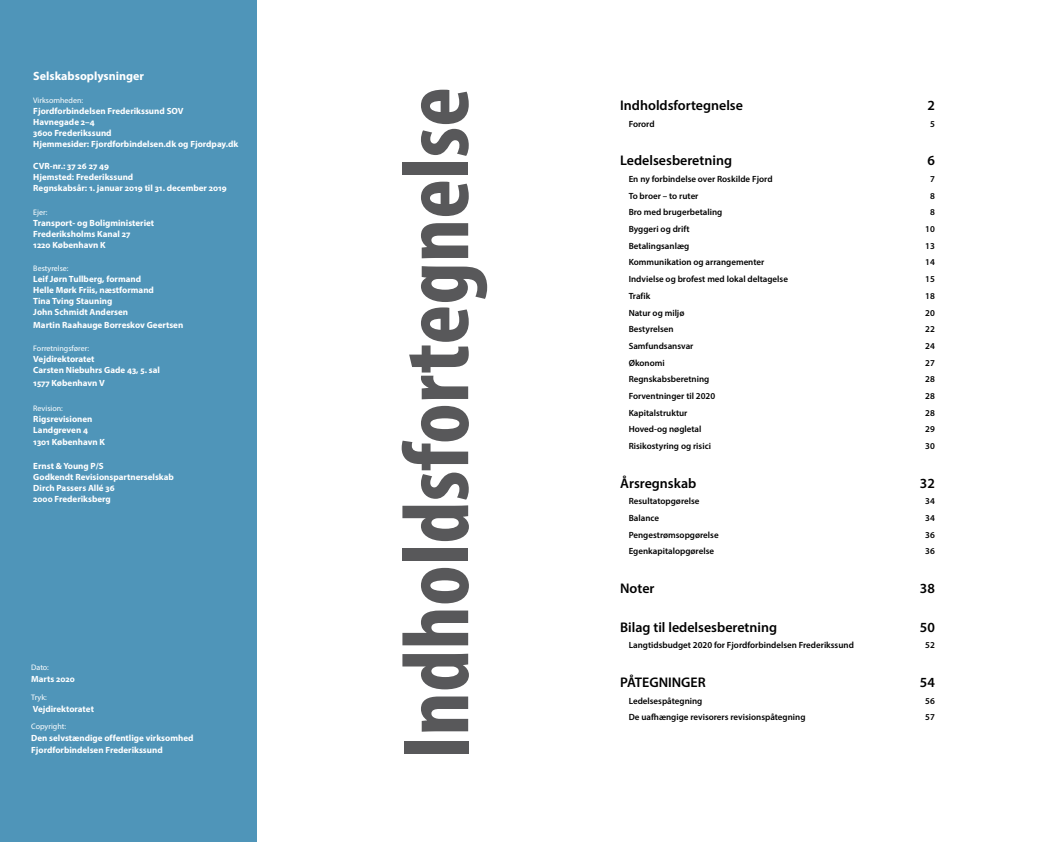
<style>
.page{position:relative;width:1049px;height:842px;background:#fff}
.page>*{position:absolute;margin:0;border:0;box-sizing:border-box;transform-origin:0 0}
.Rubrik{font:700 condensed 95px "Myriad Pro";color:#58585a}
.t1{font:600 14px "Myriad Pro";color:#000}
.Kolofon{font:700 12px "Myriad Pro";color:#fff}
.Kolofon-2{font:700 9px/12px "Myriad Pro";color:#fff}
.t2{font:600 9px "Myriad Pro";color:#000}
.Kolofon-3{font:8px "Myriad Pro";color:#fff}
</style>
<div class="page">
<div style="left:0;top:0;width:256px;height:842px;background:#4f95b9"></div>
<p class="Kolofon" style="left:33px;top:68px;width:112px">Selskabsoplysninger</p>
<p class="Kolofon-3" style="left:33px;top:96px;width:51px">Virksomheden:</p>
<p class="Kolofon-2" style="left:33px;top:105px;width:152px">Fjordforbindelsen Frederikssund SOV</p>
<p class="Kolofon-2" style="left:33px;top:116px;width:63px">Havnegade 2–4</p>
<p class="Kolofon-2" style="left:33px;top:127px;width:80px">3600 Frederikssund</p>
<p class="Kolofon-2" style="left:33px;top:138px;width:207px">Hjemmesider: Fjordforbindelsen.dk og Fjordpay.dk</p>
<p class="Kolofon-2" style="left:33px;top:160px;width:77px">CVR-nr.: 37 26 27 49</p>
<p class="Kolofon-2" style="left:33px;top:171px;width:101px">Hjemsted: Frederikssund</p>
<p class="Kolofon-2" style="left:33px;top:182px;width:195px">Regnskabsår: 1. januar 2019 til 31. december 2019</p>
<p class="Kolofon-3" style="left:33px;top:207px;width:16px">Ejer:</p>
<p class="Kolofon-2" style="left:33px;top:217px;width:122px">Transport- og Boligministeriet</p>
<p class="Kolofon-2" style="left:33px;top:228px;width:99px">Frederiksholms Kanal 27</p>
<p class="Kolofon-2" style="left:33px;top:239px;width:74px">1220 København K</p>
<p class="Kolofon-3" style="left:33px;top:264px;width:37px">Bestyrelse:</p>
<p class="Kolofon-2" style="left:33px;top:273px;width:109px">Leif Jørn Tullberg, formand</p>
<p class="Kolofon-2" style="left:33px;top:284px;width:122px">Helle Mørk Friis, næstformand</p>
<p class="Kolofon-2" style="left:33px;top:295px;width:81px">Tina Tving Stauning</p>
<p class="Kolofon-2" style="left:33px;top:306px;width:96px">John Schmidt Andersen</p>
<p class="Kolofon-2" style="left:33px;top:319px;width:151px">Martin Raahauge Borreskov Geertsen</p>
<p class="Kolofon-3" style="left:33px;top:344px;width:57px">Forretningsfører:</p>
<p class="Kolofon-2" style="left:33px;top:353px;width:63px">Vejdirektoratet</p>
<p class="Kolofon-2" style="left:33px;top:364px;width:128px">Carsten Niebuhrs Gade 43, 5. sal</p>
<p class="Kolofon-2" style="left:33px;top:377px;width:73px">1577 København V</p>
<p class="Kolofon-3" style="left:33px;top:403px;width:31px">Revision:</p>
<p class="Kolofon-2" style="left:33px;top:413px;width:61px">Rigsrevisionen</p>
<p class="Kolofon-2" style="left:33px;top:424px;width:56px">Landgreven 4</p>
<p class="Kolofon-2" style="left:33px;top:436px;width:73px">1301 København K</p>
<p class="Kolofon-2" style="left:33px;top:460px;width:72px">Ernst &amp; Young P/S</p>
<p class="Kolofon-2" style="left:33px;top:471px;width:142px">Godkendt Revisionspartnerselskab</p>
<p class="Kolofon-2" style="left:33px;top:482px;width:83px">Dirch Passers Allé 36</p>
<p class="Kolofon-2" style="left:33px;top:493px;width:79px">2000 Frederiksberg</p>
<p class="Kolofon-3" style="left:31px;top:662px;width:19px">Dato:</p>
<p class="Kolofon-2" style="left:31px;top:673px;width:45px">Marts 2020</p>
<p class="Kolofon-3" style="left:31px;top:692px;width:17px">Tryk:</p>
<p class="Kolofon-2" style="left:33px;top:702px;width:63px">Vejdirektoratet</p>
<p class="Kolofon-3" style="left:31px;top:722px;width:36px">Copyright:</p>
<p class="Kolofon-2" style="left:31px;top:732px;width:164px">Den selvstændige offentlige virksomhed<br>Fjordforbindelsen Frederikssund</p>
<p class="Rubrik" style="left:377px;top:759px;width:674px;rotate:-90deg">Indholdsfortegnelse</p>
<p class="t1" style="left:620px;top:96px;width:124px">Indholdsfortegnelse</p>
<p class="t1" style="left:927px;top:96px;width:9px">2</p>
<p class="t2" style="left:629px;top:118px;width:27px">Forord</p>
<p class="t2" style="left:930px;top:118px;width:6px">5</p>
<p class="t1" style="left:620px;top:152px;width:113px">Ledelsesberetning</p>
<p class="t1" style="left:927px;top:152px;width:9px">6</p>
<p class="t2" style="left:629px;top:173px;width:145px">En ny forbindelse over Roskilde Fjord</p>
<p class="t2" style="left:930px;top:173px;width:6px">7</p>
<p class="t2" style="left:629px;top:190px;width:71px">To broer – to ruter</p>
<p class="t2" style="left:930px;top:190px;width:6px">8</p>
<p class="t2" style="left:629px;top:207px;width:95px">Bro med brugerbetaling</p>
<p class="t2" style="left:930px;top:207px;width:6px">8</p>
<p class="t2" style="left:629px;top:223px;width:62px">Byggeri og drift</p>
<p class="t2" style="left:925px;top:223px;width:11px">10</p>
<p class="t2" style="left:629px;top:240px;width:62px">Betalingsanlæg</p>
<p class="t2" style="left:925px;top:240px;width:11px">13</p>
<p class="t2" style="left:629px;top:257px;width:137px">Kommunikation og arrangementer</p>
<p class="t2" style="left:925px;top:257px;width:11px">14</p>
<p class="t2" style="left:629px;top:273px;width:161px">Indvielse og brofest med lokal deltagelse</p>
<p class="t2" style="left:925px;top:273px;width:11px">15</p>
<p class="t2" style="left:629px;top:290px;width:23px">Trafik</p>
<p class="t2" style="left:925px;top:290px;width:11px">18</p>
<p class="t2" style="left:629px;top:307px;width:57px">Natur og miljø</p>
<p class="t2" style="left:925px;top:307px;width:11px">20</p>
<p class="t2" style="left:629px;top:323px;width:46px">Bestyrelsen</p>
<p class="t2" style="left:925px;top:323px;width:11px">22</p>
<p class="t2" style="left:629px;top:340px;width:66px">Samfundsansvar</p>
<p class="t2" style="left:925px;top:340px;width:11px">24</p>
<p class="t2" style="left:629px;top:357px;width:38px">Økonomi</p>
<p class="t2" style="left:925px;top:357px;width:11px">27</p>
<p class="t2" style="left:629px;top:373px;width:82px">Regnskabsberetning</p>
<p class="t2" style="left:925px;top:373px;width:11px">28</p>
<p class="t2" style="left:629px;top:390px;width:88px">Forventninger til 2020</p>
<p class="t2" style="left:925px;top:390px;width:11px">28</p>
<p class="t2" style="left:629px;top:407px;width:60px">Kapitalstruktur</p>
<p class="t2" style="left:925px;top:407px;width:11px">28</p>
<p class="t2" style="left:629px;top:423px;width:74px">Hoved-og nøgletal</p>
<p class="t2" style="left:925px;top:423px;width:11px">29</p>
<p class="t2" style="left:629px;top:440px;width:84px">Risikostyring og risici</p>
<p class="t2" style="left:925px;top:440px;width:11px">30</p>
<p class="t1" style="left:620px;top:474px;width:78px">Årsregnskab</p>
<p class="t1" style="left:920px;top:474px;width:17px">32</p>
<p class="t2" style="left:629px;top:495px;width:72px">Resultatopgørelse</p>
<p class="t2" style="left:925px;top:495px;width:11px">34</p>
<p class="t2" style="left:629px;top:512px;width:32px">Balance</p>
<p class="t2" style="left:925px;top:512px;width:11px">34</p>
<p class="t2" style="left:629px;top:529px;width:91px">Pengestrømsopgørelse</p>
<p class="t2" style="left:925px;top:529px;width:11px">36</p>
<p class="t2" style="left:629px;top:545px;width:87px">Egenkapitalopgørelse</p>
<p class="t2" style="left:925px;top:545px;width:11px">36</p>
<p class="t1" style="left:620px;top:579px;width:36px">Noter</p>
<p class="t1" style="left:920px;top:579px;width:17px">38</p>
<p class="t1" style="left:620px;top:618px;width:158px">Bilag til ledelsesberetning</p>
<p class="t1" style="left:920px;top:618px;width:17px">50</p>
<p class="t2" style="left:629px;top:639px;width:227px">Langtidsbudget 2020 for Fjordforbindelsen Frederikssund</p>
<p class="t2" style="left:925px;top:639px;width:11px">52</p>
<p class="t1" style="left:620px;top:673px;width:87px">PÅTEGNINGER</p>
<p class="t1" style="left:920px;top:673px;width:17px">54</p>
<p class="t2" style="left:629px;top:695px;width:75px">Ledelsespåtegning</p>
<p class="t2" style="left:925px;top:695px;width:11px">56</p>
<p class="t2" style="left:629px;top:711px;width:178px">De uafhængige revisorers revisionspåtegning</p>
<p class="t2" style="left:925px;top:711px;width:11px">57</p>
</div>
